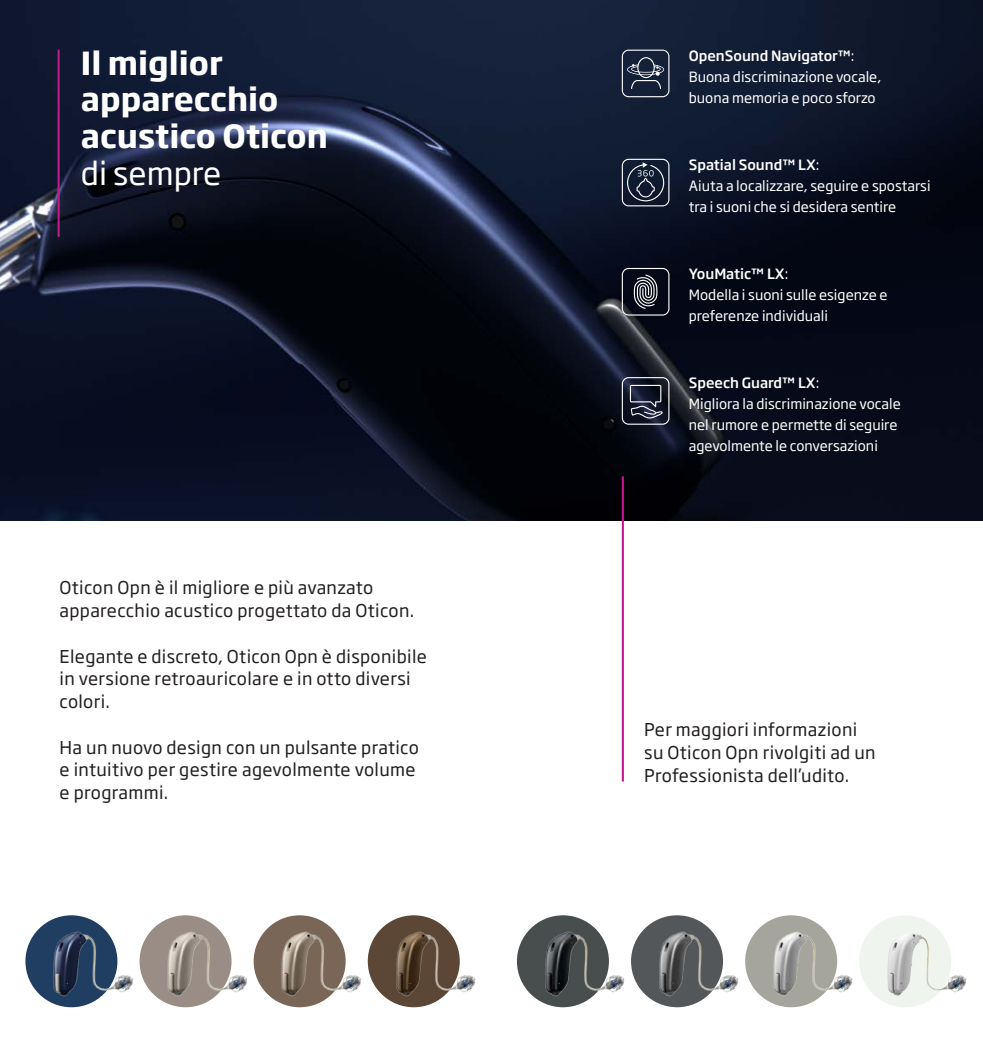
<style>
.page{position:relative;width:983px;height:1042px;background:#fff}
.page>*{position:absolute;margin:0;border:0;box-sizing:border-box;transform-origin:0 0}
.t1{font:700 31.5px/36.8px "Soho Gothic Pro";color:#fff}
.t2{font:31.5px "Soho Gothic Pro";color:#fff}
.t3{font:17.5px/22.8px "Soho Gothic Pro";letter-spacing:.02em;color:#231f20}
.t4{font:14px/21px "Soho Gothic Pro";color:#fff}
.s1{font-weight:500}
</style>
<div class="page">
<img style="left:0;top:0;width:982px;height:521px">
<hr style="left:621px;top:476px;width:2px;height:305px;background:#c5168c">
<img style="left:25px;top:915px;width:108px;height:92px">
<img style="left:139px;top:915px;width:108px;height:92px">
<img style="left:253px;top:915px;width:108px;height:92px">
<img style="left:367px;top:915px;width:109px;height:92px">
<img style="left:516px;top:915px;width:109px;height:92px">
<img style="left:631px;top:915px;width:108px;height:92px">
<img style="left:745px;top:915px;width:108px;height:92px">
<img style="left:859px;top:915px;width:108px;height:92px">
<svg style="left:621px;top:50px;width:48px;height:47px;background:#384256"></svg>
<svg style="left:621px;top:159px;width:48px;height:47px;background:#373f51"></svg>
<svg style="left:621px;top:268px;width:48px;height:48px;background:#373945"></svg>
<svg style="left:621px;top:377px;width:48px;height:48px;background:#383d4c"></svg>
<hr style="left:58px;top:50px;width:2px;height:187px;background:#c5168c">
<h1 class="t1" style="left:81px;top:42px;width:248px">Il miglior apparecchio acustico Oticon</h1>
<h1 class="t2" style="left:81px;top:149px;width:142px">di sempre</h1>
<p class="t3" style="left:60px;top:575px;width:356px">Oticon Opn è il migliore e più avanzato apparecchio acustico progettato da Oticon.</p>
<p class="t3" style="left:60px;top:644px;width:369px">Elegante e discreto, Oticon Opn è disponibile in versione retroauricolare e in otto diversi colori.</p>
<p class="t3" style="left:60px;top:735px;width:360px">Ha un nuovo design con un pulsante pratico e intuitivo per gestire agevolmente volume e programmi.</p>
<p class="t4" style="left:688px;top:44px;width:194px"><span class="s1">OpenSound Navigator™</span>:<br>Buona discriminazione vocale, buona memoria e poco sforzo</p>
<p class="t4" style="left:688px;top:153px;width:243px"><span class="s1">Spatial Sound™ LX</span>:<br>Aiuta a localizzare, seguire e spostarsi tra i suoni che si desidera sentire</p>
<p class="t4" style="left:688px;top:262px;width:200px"><span class="s1">YouMatic™ LX</span>:<br>Modella i suoni sulle esigenze e preferenze individuali</p>
<p class="t4" style="left:688px;top:372px;width:213px"><span class="s1">Speech Guard™ LX</span>:<br>Migliora la discriminazione vocale nel rumore e permette di seguire agevolmente le conversazioni</p>
<p class="t3" style="left:644px;top:717px;width:233px">Per maggiori informazioni su Oticon Opn rivolgiti ad un<br>Professionista dell’udito.</p>
</div>
